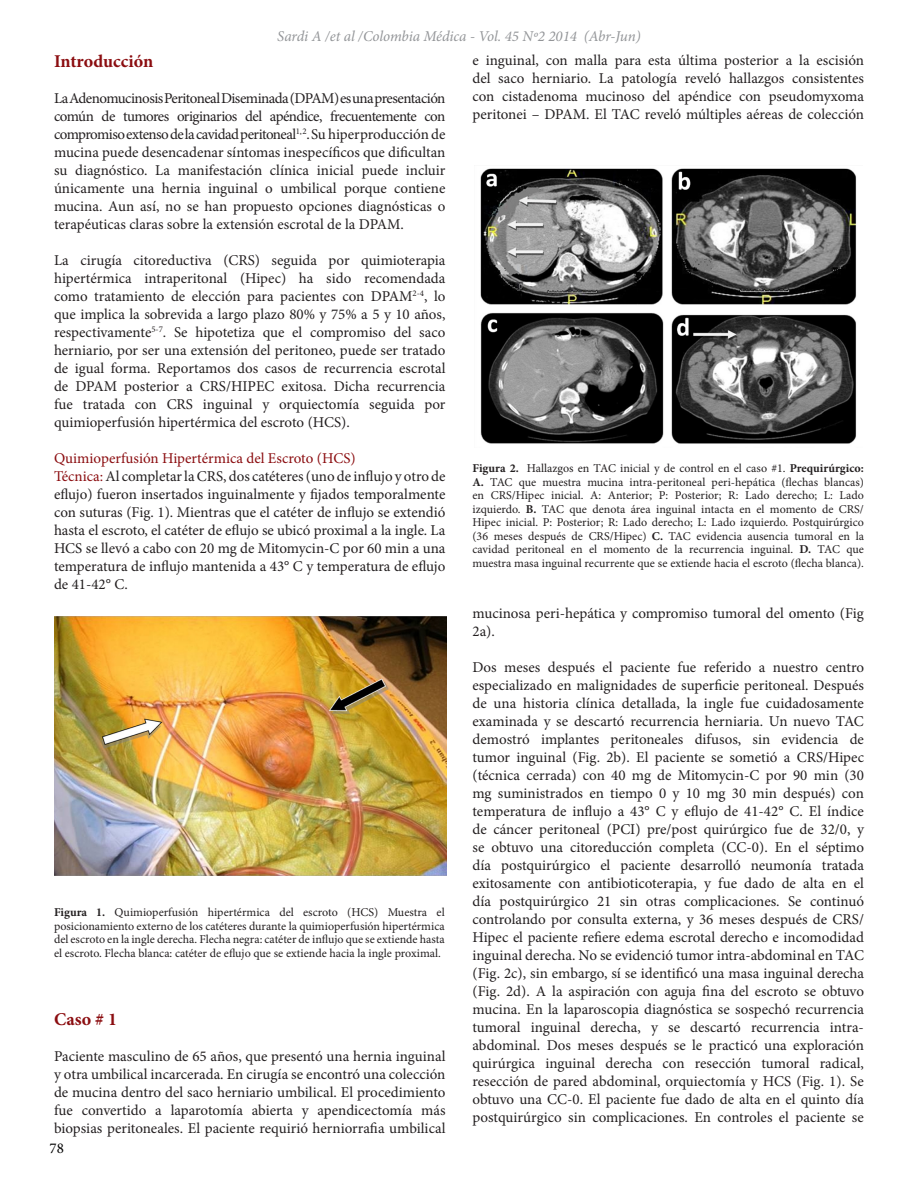
<style>
.page{position:relative;width:918px;height:1188px;background:#fff}
.page>*{position:absolute;margin:0;border:0;box-sizing:border-box;transform-origin:0 0}
.t1{font:700 18px "Minion Pro";color:#8b0d10}
.t2{font:15px/18px "Minion Pro";color:#231f20;text-align:justify}
.t3{font:italic 15px "Minion Pro";letter-spacing:-.01em;color:#939598}
.t4{font:15px "Minion Pro";color:#8b0d10}
.t5{font:15px "Minion Pro";color:#000}
.t6{font:12px/13.5px "Minion Pro";color:#231f20;text-align:justify}
.s1{color:#8b0d10}
.s2{font-weight:700}
</style>
<div class="page">
<img style="left:54px;top:617px;width:392px;height:259px">
<img style="left:480px;top:168px;width:377px;height:276px">
<p class="t3" style="left:277px;top:26px;width:365px">Sardi A /et al /Colombia Médica - Vol. 45 Nº2 2014 (Abr-Jun)</p>
<p class="t1" style="left:54px;top:49px;width:101px">Introducción</p>
<p class="t2" style="left:54px;top:89px;width:393px">La Adenomucinosis Peritoneal Diseminada (DPAM) es una presentación común de tumores originarios del apéndice, frecuentemente con compromiso extenso de la cavidad peritoneal<sup>1,</sup> <sup>2</sup>. Su hiperproducción de mucina puede desencadenar síntomas inespecíficos que dificultan su diagnóstico. La manifestación clínica inicial puede incluir únicamente una hernia inguinal o umbilical porque contiene mucina. Aun así, no se han propuesto opciones diagnósticas o terapéuticas claras sobre la extensión escrotal de la DPAM.</p>
<p class="t2" style="left:54px;top:251px;width:393px">La cirugía citoreductiva (CRS) seguida por quimioterapia hipertérmica intraperitonal (Hipec) ha sido recomendada como tratamiento de elección para pacientes con DPAM<sup>2-4</sup>, lo que implica la sobrevida a largo plazo 80% y 75% a 5 y 10 años, respectivamente<sup>5-7</sup>. Se hipotetiza que el compromiso del saco herniario, por ser una extensión del peritoneo, puede ser tratado de igual forma. Reportamos dos casos de recurrencia escrotal de DPAM posterior a CRS/HIPEC exitosa. Dicha recurrencia fue tratada con CRS inguinal y orquiectomía seguida por quimioperfusión hipertérmica del escroto (HCS).</p>
<p class="t4" style="left:54px;top:448px;width:303px">Quimioperfusión Hipertérmica del Escroto (HCS)</p>
<p class="t2" style="left:54px;top:467px;width:393px"><span class="s1">Técnica:</span> Al completar la CRS, dos catéteres (uno de influjo y otro de eflujo) fueron insertados inguinalmente y fijados temporalmente con suturas (Fig. 1). Mientras que el catéter de influjo se extendió hasta el escroto, el catéter de eflujo se ubicó proximal a la ingle. La HCS se llevó a cabo con 20 mg de Mitomycin-C por 60 min a una temperatura de influjo mantenida a 43° C y temperatura de eflujo de 41-42° C.</p>
<p class="t6" style="left:54px;top:906px;width:392px"><span class="s2">Figura 1.</span> Quimioperfusión hipertérmica del escroto (HCS) Muestra el posicionamiento externo de los catéteres durante la quimioperfusión hipertérmica del escroto en la ingle derecha. Flecha negra: catéter de influjo que se extiende hasta el escroto. Flecha blanca: catéter de eflujo que se extiende hacia la ingle proximal.</p>
<p class="t1" style="left:54px;top:1006px;width:65px">Caso # 1</p>
<p class="t2" style="left:54px;top:1047px;width:393px">Paciente masculino de 65 años, que presentó una hernia inguinal y otra umbilical incarcerada. En cirugía se encontró una colección de mucina dentro del saco herniario umbilical. El procedimiento fue convertido a laparotomía abierta y apendicectomía más biopsias peritoneales. El paciente requirió herniorrafia umbilical</p>
<p class="t5" style="left:50px;top:1138px;width:16px">78</p>
<p class="t2" style="left:472px;top:51px;width:393px">e inguinal, con malla para esta última posterior a la escisión del saco herniario. La patología reveló hallazgos consistentes con cistadenoma mucinoso del apéndice con pseudomyxoma peritonei – DPAM. El TAC reveló múltiples aéreas de colección</p>
<p class="t6" style="left:472px;top:462px;width:393px"><span class="s2">Figura 2.</span> Hallazgos en TAC inicial y de control en el caso #1. <span class="s2">Prequirúrgico:<br>A.</span> TAC que muestra mucina intra-peritoneal peri-hepática (flechas blancas) en CRS/Hipec inicial. A: Anterior; P: Posterior; R: Lado derecho; L: Lado izquierdo. <span class="s2">B.</span> TAC que denota área inguinal intacta en el momento de CRS/ Hipec inicial. P: Posterior; R: Lado derecho; L: Lado izquierdo. Postquirúrgico (36 meses después de CRS/Hipec) <span class="s2">C.</span> TAC evidencia ausencia tumoral en la cavidad peritoneal en el momento de la recurrencia inguinal. <span class="s2">D.</span> TAC que muestra masa inguinal recurrente que se extiende hacia el escroto (flecha blanca).</p>
<p class="t2" style="left:472px;top:605px;width:393px">mucinosa peri-hepática y compromiso tumoral del omento (Fig<br>2a).</p>
<p class="t2" style="left:472px;top:659px;width:393px">Dos meses después el paciente fue referido a nuestro centro especializado en malignidades de superficie peritoneal. Después de una historia clínica detallada, la ingle fue cuidadosamente examinada y se descartó recurrencia herniaria. Un nuevo TAC demostró implantes peritoneales difusos, sin evidencia de tumor inguinal (Fig. 2b). El paciente se sometió a CRS/Hipec (técnica cerrada) con 40 mg de Mitomycin-C por 90 min (30 mg suministrados en tiempo 0 y 10 mg 30 min después) con temperatura de influjo a 43° C y eflujo de 41-42° C. El índice de cáncer peritoneal (PCI) pre/post quirúrgico fue de 32/0, y se obtuvo una citoreducción completa (CC-0). En el séptimo día postquirúrgico el paciente desarrolló neumonía tratada exitosamente con antibioticoterapia, y fue dado de alta en el día postquirúrgico 21 sin otras complicaciones. Se continuó controlando por consulta externa, y 36 meses después de CRS/ Hipec el paciente refiere edema escrotal derecho e incomodidad inguinal derecha. No se evidenció tumor intra-abdominal en TAC (Fig. 2c), sin embargo, sí se identificó una masa inguinal derecha (Fig. 2d). A la aspiración con aguja fina del escroto se obtuvo mucina. En la laparoscopia diagnóstica se sospechó recurrencia tumoral inguinal derecha, y se descartó recurrencia intra&shy;abdominal. Dos meses después se le practicó una exploración quirúrgica inguinal derecha con resección tumoral radical, resección de pared abdominal, orquiectomía y HCS (Fig. 1). Se obtuvo una CC-0. El paciente fue dado de alta en el quinto día postquirúrgico sin complicaciones. En controles el paciente se</p>
</div>
